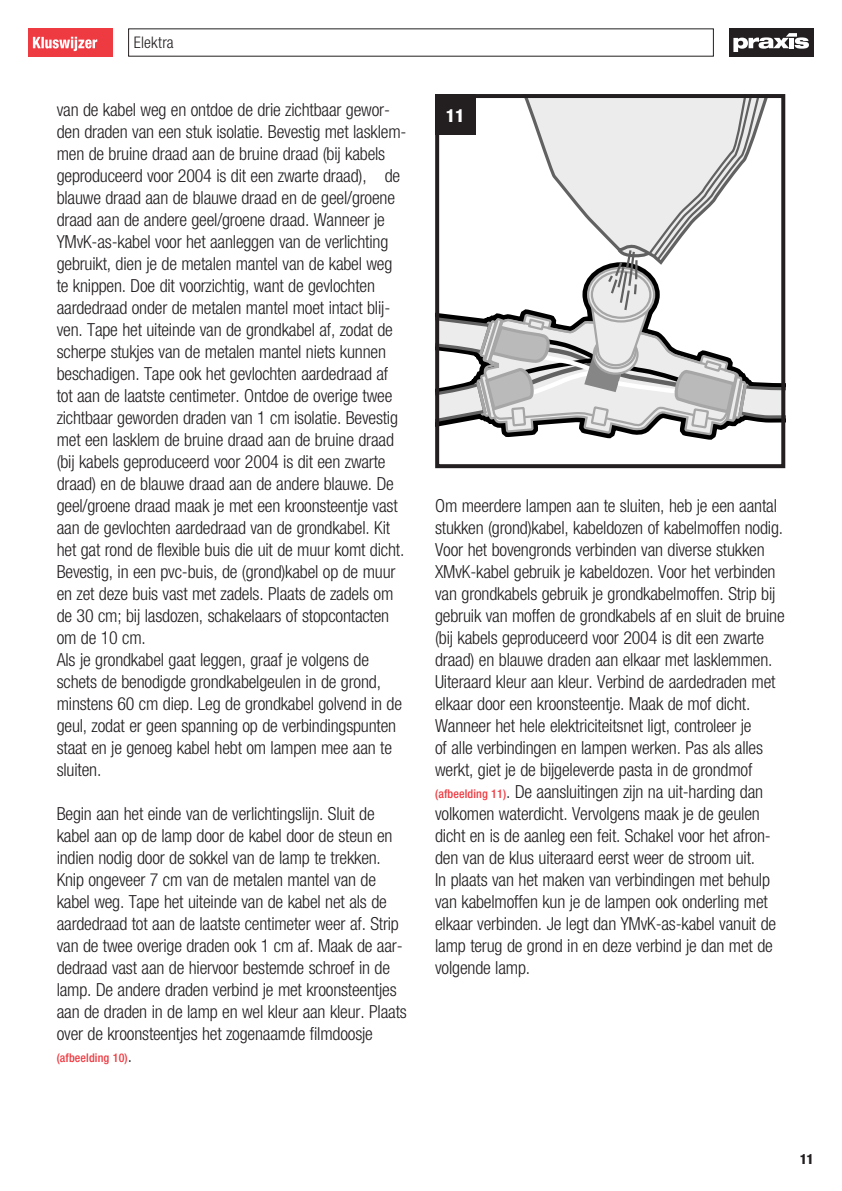
<style>
.page{position:relative;width:842px;height:1191px;background:#fff}
.page>*{position:absolute;margin:0;border:0;box-sizing:border-box;transform-origin:0 0}
.plat{font:300 condensed 18px/22px "Helvetica Neue LT";letter-spacing:-.01em;color:#231f20}
.Normaal{font:800 condensed 18px "Helvetica Neue LT";color:#fff}
.t1{font:300 condensed 16px "Helvetica Neue LT";letter-spacing:.01em;color:#231f20}
.t2{font:800 condensed 14px "Helvetica Neue LT";color:#231f20}
.plat-2{font:500 condensed 12px "Helvetica Neue LT";letter-spacing:.01em;color:#ee3a41}
.s1{font-weight:300;font-size:18px;color:#231f20}
.s2{font-weight:500;font-size:12px;color:#ee3a41}
</style>
<div class="page">
<div style="left:28px;top:28px;width:85px;height:29px;background:#ee3a41"></div>
<svg style="left:33px;top:37px;width:64px;height:14px"></svg>
<div style="left:729px;top:28px;width:85px;height:29px;background:#231f20"></div>
<svg style="left:733px;top:33px;width:76px;height:19px"></svg>
<svg style="left:440px;top:99px;width:340px;height:341px"></svg>
<div style="left:435px;top:94px;width:350px;height:374px;border:4px solid #231f20"></div>
<div style="left:435px;top:94px;width:40px;height:40px;background:#231f20"></div>
<p class="t1" style="left:134px;top:33px;width:41px">Elektra</p>
<p class="plat" style="left:57px;top:99px;width:351px">van de kabel weg en ontdoe de drie zichtbaar gewor&shy;den draden van een stuk isolatie. Bevestig met lasklem&shy;men de bruine draad aan de bruine draad (bij kabels geproduceerd voor 2004 is dit een zwarte draad), de blauwe draad aan de blauwe draad en de geel/groene draad aan de andere geel/groene draad. Wanneer je YMvK-as-kabel voor het aanleggen van de verlichting gebruikt, dien je de metalen mantel van de kabel weg te knippen. Doe dit voorzichtig, want de gevlochten aardedraad onder de metalen mantel moet intact blij&shy;ven. Tape het uiteinde van de grondkabel af, zodat de scherpe stukjes van de metalen mantel niets kunnen beschadigen. Tape ook het gevlochten aardedraad af tot aan de laatste centimeter. Ontdoe de overige twee zichtbaar geworden draden van 1 cm isolatie. Bevestig met een lasklem de bruine draad aan de bruine draad (bij kabels geproduceerd voor 2004 is dit een zwarte draad) en de blauwe draad aan de andere blauwe. De geel/groene draad maak je met een kroonsteentje vast aan de gevlochten aardedraad van de grondkabel. Kit het gat rond de flexible buis die uit de muur komt dicht.<br>Bevestig, in een pvc-buis, de (grond)kabel op de muur en zet deze buis vast met zadels. Plaats de zadels om de 30 cm; bij lasdozen, schakelaars of stopcontacten om de 10 cm.</p>
<p class="plat" style="left:57px;top:649px;width:347px">Als je grondkabel gaat leggen, graaf je volgens de schets de benodigde grondkabelgeulen in de grond, minstens 60 cm diep. Leg de grondkabel golvend in de geul, zodat er geen spanning op de verbindingspunten staat en je genoeg kabel hebt om lampen mee aan te sluiten.</p>
<p class="plat" style="left:57px;top:803px;width:352px">Begin aan het einde van de verlichtingslijn. Sluit de kabel aan op de lamp door de kabel door de steun en indien nodig door de sokkel van de lamp te trekken.<br>Knip ongeveer 7 cm van de metalen mantel van de kabel weg. Tape het uiteinde van de kabel net als de aardedraad tot aan de laatste centimeter weer af. Strip van de twee overige draden ook 1 cm af. Maak de aar&shy;dedraad vast aan de hiervoor bestemde schroef in de lamp. De andere draden verbind je met kroonsteentjes aan de draden in de lamp en wel kleur aan kleur. Plaats over de kroonsteentjes het zogenaamde filmdoosje</p>
<p class="plat-2" style="left:57px;top:1051px;width:77px">(afbeelding 10)<span class="s1">.</span></p>
<p class="Normaal" style="left:446px;top:104px;width:20px">11</p>
<p class="plat" style="left:435px;top:495px;width:351px">Om meerdere lampen aan te sluiten, heb je een aantal stukken (grond)kabel, kabeldozen of kabelmoffen nodig.<br>Voor het bovengronds verbinden van diverse stukken XMvK-kabel gebruik je kabeldozen. Voor het verbinden van grondkabels gebruik je grondkabelmoffen. Strip bij gebruik van moffen de grondkabels af en sluit de bruine (bij kabels geproduceerd voor 2004 is dit een zwarte draad) en blauwe draden aan elkaar met lasklemmen.<br>Uiteraard kleur aan kleur. Verbind de aardedraden met elkaar door een kroonsteentje. Maak de mof dicht.<br>Wanneer het hele elektriciteitsnet ligt, controleer je<br>of alle verbindingen en lampen werken. Pas als alles werkt, giet je de bijgeleverde pasta in de grondmof <span class="s2">(afbeelding 11)</span>. De aansluitingen zijn na uit-harding dan volkomen waterdicht. Vervolgens maak je de geulen dicht en is de aanleg een feit. Schakel voor het afron&shy;den van de klus uiteraard eerst weer de stroom uit.</p>
<p class="plat" style="left:435px;top:869px;width:342px">In plaats van het maken van verbindingen met behulp van kabelmoffen kun je de lampen ook onderling met elkaar verbinden. Je legt dan YMvK-as-kabel vanuit de lamp terug de grond in en deze verbind je dan met de volgende lamp.</p>
<p class="t2" style="left:800px;top:1150px;width:15px">11</p>
</div>
